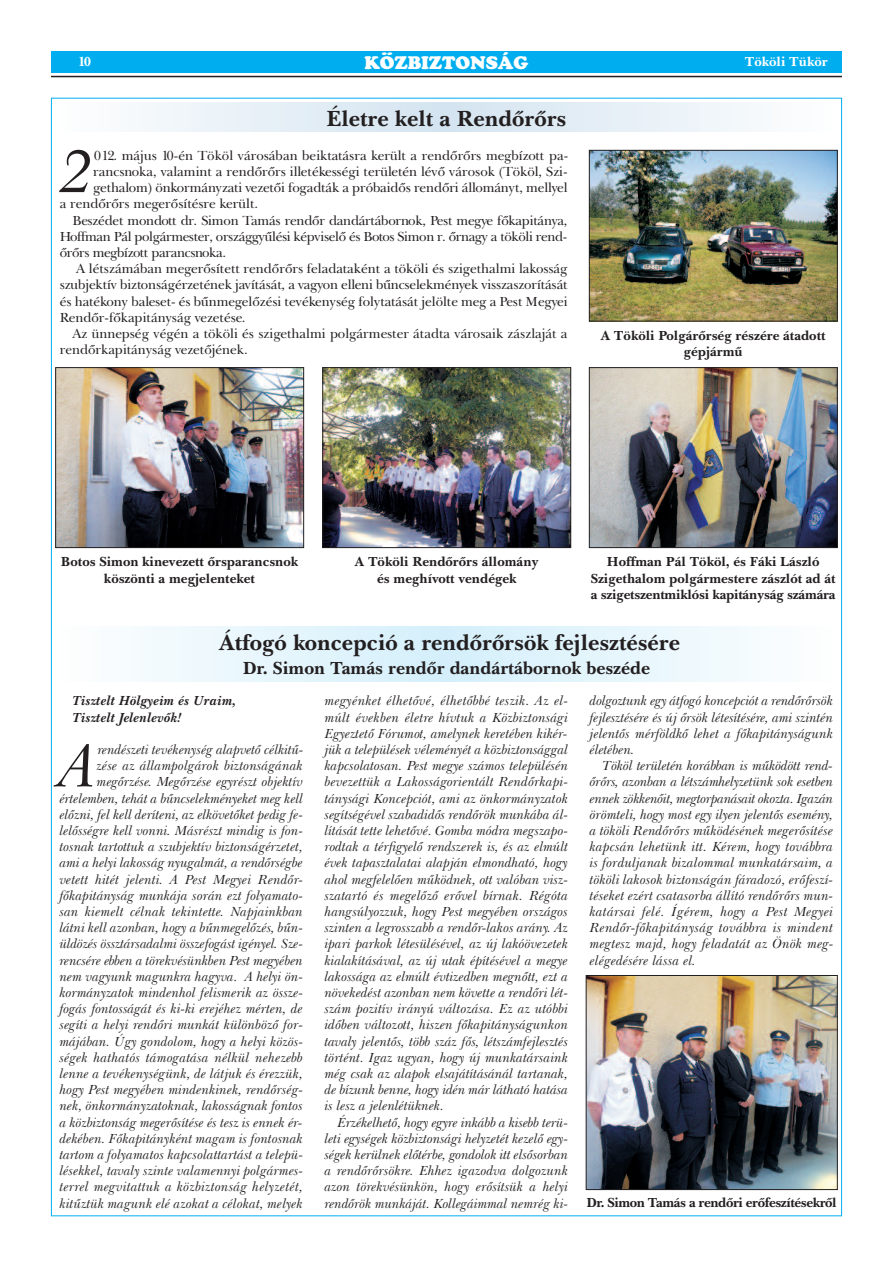
<style>
.page{position:relative;width:893px;height:1263px;background:#fff}
.page>*{position:absolute;margin:0;border:0;box-sizing:border-box;transform-origin:0 0}
.t1{font:italic 61.8px "New Baskerville PFL";color:#231f20}
.t2{font:700 22.5px "New Baskerville PFL";color:#231f20}
.t3{font:700 18px "New Baskerville PFL";color:#231f20}
.t4{font:18px "Cupertino";color:#fff}
.t5{font:italic 13.5px/16.2px "New Baskerville PFL";letter-spacing:.005em;color:#231f20;text-align:justify}
.t6{font:13.5px "New Baskerville PFL";color:#231f20}
.t7{font:700 13.5px/16.2px "New Baskerville PFL";color:#231f20;text-align:center}
.t8{font:13.5px "New Baskerville PFL";letter-spacing:-.025em;color:#231f20}
.t9{font:italic 700 13.5px/16.4px "New Baskerville PFL";letter-spacing:.005em;color:#231f20}
.t10{font:700 13.5px "New Baskerville PFL";letter-spacing:-.03em;color:#231f20}
.t11{font:700 13.5px "New Baskerville PFL";color:#fff}
</style>
<div class="page">
<div style="left:51px;top:51px;width:791px;height:21px;background:#00aeef"></div>
<hr style="left:51px;top:76px;width:791px;height:1px;background:#231f20">
<img style="left:57px;top:369px;width:245px;height:177px">
<div style="left:55px;top:367px;width:249px;height:181px;border:1px solid #231f20"></div>
<img style="left:324px;top:369px;width:245px;height:177px">
<div style="left:322px;top:367px;width:249px;height:181px;border:1px solid #231f20"></div>
<img style="left:591px;top:369px;width:245px;height:177px">
<div style="left:589px;top:367px;width:249px;height:181px;border:1px solid #231f20"></div>
<img style="left:588px;top:977px;width:248px;height:211px">
<div style="left:586px;top:975px;width:252px;height:215px;border:1px solid #231f20"></div>
<img style="left:591px;top:152px;width:245px;height:167px">
<div style="left:589px;top:150px;width:249px;height:171px;border:1px solid #231f20"></div>
<p class="t11" style="left:78px;top:53px;width:15px">10</p>
<h3 class="t4" style="left:364px;top:52px;width:166px">KÖZBIZTONSÁG</h3>
<p class="t11" style="left:745px;top:53px;width:84px">Tököli Tükör</p>
<h2 class="t2" style="left:327px;top:104px;width:241px">Életre kelt a Rendőrőrs</h2>
<h1 class="t1" style="left:60px;top:134px;width:35px">2</h1>
<p class="t6" style="left:94px;top:147px;width:476px">012. május 10-én Tököl városában beiktatásra került a rendőrőrs megbízott pa-</p>
<p class="t6" style="left:93px;top:163px;width:476px">rancsnoka, valamint a rendőrőrs illetékességi területén lévő városok (Tököl, Szi-</p>
<p class="t6" style="left:93px;top:179px;width:476px">gethalom) önkormányzati vezetői fogadták a próbaidős rendőri állományt, mellyel</p>
<p class="t6" style="left:60px;top:195px;width:200px">a rendőrőrs megerősítésre került.</p>
<p class="t6" style="left:73px;top:212px;width:497px">Beszédet mondott dr. Simon Tamás rendőr dandártábornok, Pest megye főkapitánya,</p>
<p class="t8" style="left:60px;top:228px;width:509px">Hoffman Pál polgármester, országgyűlési képviselő és Botos Simon r. őrnagy a tököli rend-</p>
<p class="t8" style="left:60px;top:244px;width:168px">őrőrs megbízott parancsnoka.</p>
<p class="t6" style="left:76px;top:260px;width:493px">A létszámában megerősített rendőrőrs feladataként a tököli és szigethalmi lakosság</p>
<p class="t6" style="left:60px;top:276px;width:509px">szubjektív biztonságérzetének javítását, a vagyon elleni bűncselekmények visszaszorítását</p>
<p class="t6" style="left:60px;top:293px;width:509px">és hatékony baleset- és bűnmegelőzési tevékenység folytatását jelölte meg a Pest Megyei</p>
<p class="t6" style="left:60px;top:309px;width:187px">Rendőr-főkapitányság vezetése.</p>
<p class="t6" style="left:73px;top:325px;width:497px">Az ünnepség végén a tököli és szigethalmi polgármester átadta városaik zászlaját a</p>
<p class="t6" style="left:60px;top:341px;width:190px">rendőrkapitányság vezetőjének.</p>
<p class="t7" style="left:601px;top:327px;width:226px">A Tököli Polgárőrség részére átadott gépjármű</p>
<p class="t7" style="left:61px;top:554px;width:239px">Botos Simon kinevezett őrsparancsnok köszönti a megjelenteket</p>
<p class="t7" style="left:591px;top:554px;width:247px">Hoffman Pál Tököl, és Fáki László<br>Szigethalom polgármestere zászlót ad át a szigetszentmiklósi kapitányság számára</p>
<p class="t7" style="left:355px;top:554px;width:185px">A Tököli Rendőrőrs állomány és meghívott vendégek</p>
<h2 class="t2" style="left:219px;top:629px;width:462px">Átfogó koncepció a rendőrőrsök fejlesztésére</h2>
<h3 class="t3" style="left:243px;top:657px;width:409px">Dr. Simon Tamás rendőr dandártábornok beszéde</h3>
<p class="t9" style="left:73px;top:693px;width:165px">Tisztelt Hölgyeim és Uraim,<br>Tisztelt Jelenlevők!</p>
<h1 class="t1" style="left:60px;top:728px;width:39px">A</h1>
<p class="t5" style="left:60px;top:741px;width:245px;text-align:right">rendészeti tevékenység alapvető célkitű-<br>zése az állampolgárok biztonságának megőrzése. Megőrzése egyrészt objektív értelemben, tehát a bűncselekményeket meg kell előzni, fel kell deríteni, az elkövetőket pedig fe&shy;lelősségre kell vonni. Másrészt mindig is fon&shy;tosnak tartottuk a szubjektív biztonságérzetet, ami a helyi lakosság nyugalmát, a rendőrségbe vetett hitét jelenti. A Pest Megyei Rendőr&shy;főkapitányság munkája során ezt folyamato&shy;san kiemelt célnak tekintette. Napjainkban látni kell azonban, hogy a bűnmegelőzés, bűn&shy;üldözés össztársadalmi összefogást igényel. Sze&shy;rencsére ebben a törekvésünkben Pest megyében nem vagyunk magunkra hagyva. A helyi ön&shy;kormányzatok mindenhol felismerik az össze&shy;fogás fontosságát és ki-ki erejéhez mérten, de segíti a helyi rendőri munkát különböző for&shy;májában. Úgy gondolom, hogy a helyi közös&shy;ségek hathatós támogatása nélkül nehezebb lenne a tevékenységünk, de látjuk és érezzük, hogy Pest megyében mindenkinek, rendőrség&shy;nek, önkormányzatoknak, lakosságnak fontos a közbiztonság megerősítése és tesz is ennek ér&shy;dekében. Főkapitányként magam is fontosnak tartom a folyamatos kapcsolattartást a telepü&shy;lésekkel, tavaly szinte valamennyi polgármes&shy;terrel megvitattuk a közbiztonság helyzetét, kitűztük magunk elé azokat a célokat, melyek</p>
<p class="t5" style="left:325px;top:693px;width:245px">megyénket élhetővé, élhetőbbé teszik. Az el&shy;múlt években életre hívtuk a Közbiztonsági Egyeztető Fórumot, amelynek keretében kikér&shy;jük a települések véleményét a közbiztonsággal kapcsolatosan. Pest megye számos településén bevezettük a Lakosságorientált Rendőrkapi&shy;tánysági Koncepciót, ami az önkormányzatok segítségével szabadidős rendőrök munkába ál&shy;lítását tette lehetővé. Gomba módra megszapo&shy;rodtak a térfigyelő rendszerek is, és az elmúlt évek tapasztalatai alapján elmondható, hogy ahol megfelelően működnek, ott valóban visz&shy;szatartó és megelőző erővel bírnak. Régóta hangsúlyozzuk, hogy Pest megyében országos szinten a legrosszabb a rendőr-lakos arány. Az ipari parkok létesülésével, az új lakóövezetek kialakításával, az új utak építésével a megye lakossága az elmúlt évtizedben megnőtt, ezt a növekedést azonban nem követte a rendőri lét&shy;szám pozitív irányú változása. Ez az utóbbi időben változott, hiszen főkapitányságunkon tavaly jelentős, több száz fős, létszámfejlesztés történt. Igaz ugyan, hogy új munkatársaink még csak az alapok elsajátításánál tartanak, de bízunk benne, hogy idén már látható hatása is lesz a jelenlétüknek.</p>
<p class="t5" style="left:325px;top:1114px;width:245px;text-indent:13px">Érzékelhető, hogy egyre inkább a kisebb terü&shy;leti egységek közbiztonsági helyzetét kezelő egy&shy;ségek kerülnek előtérbe, gondolok itt elsősorban a rendőrőrsökre. Ehhez igazodva dolgozunk azon törekvésünkön, hogy erősítsük a helyi rendőrök munkáját. Kollegáimmal nemrég ki-</p>
<p class="t5" style="left:590px;top:693px;width:245px">dolgoztunk egy átfogó koncepciót a rendőrőrsök fejlesztésére és új őrsök létesítésére, ami szintén jelentős mérföldkő lehet a főkapitányságunk életében.</p>
<p class="t5" style="left:590px;top:758px;width:245px;text-indent:13px">Tököl területén korábban is működött rend&shy;őrőrs, azonban a létszámhelyzetünk sok esetben ennek zökkenőit, megtorpanásait okozta. Igazán örömteli, hogy most egy ilyen jelentős esemény, a tököli Rendőrőrs működésének megerősítése kapcsán lehetünk itt. Kérem, hogy továbbra is forduljanak bizalommal munkatársaim, a tököli lakosok biztonságán fáradozó, erőfeszí&shy;téseket ezért csatasorba állító rendőrőrs mun&shy;katársai felé. Ígérem, hogy a Pest Megyei Rendőr-főkapitányság továbbra is mindent megtesz majd, hogy feladatát az Önök meg&shy;elégedésére lássa el.</p>
<p class="t10" style="left:586px;top:1194px;width:252px">Dr. Simon Tamás a rendőri erőfeszítésekről</p>
</div>
